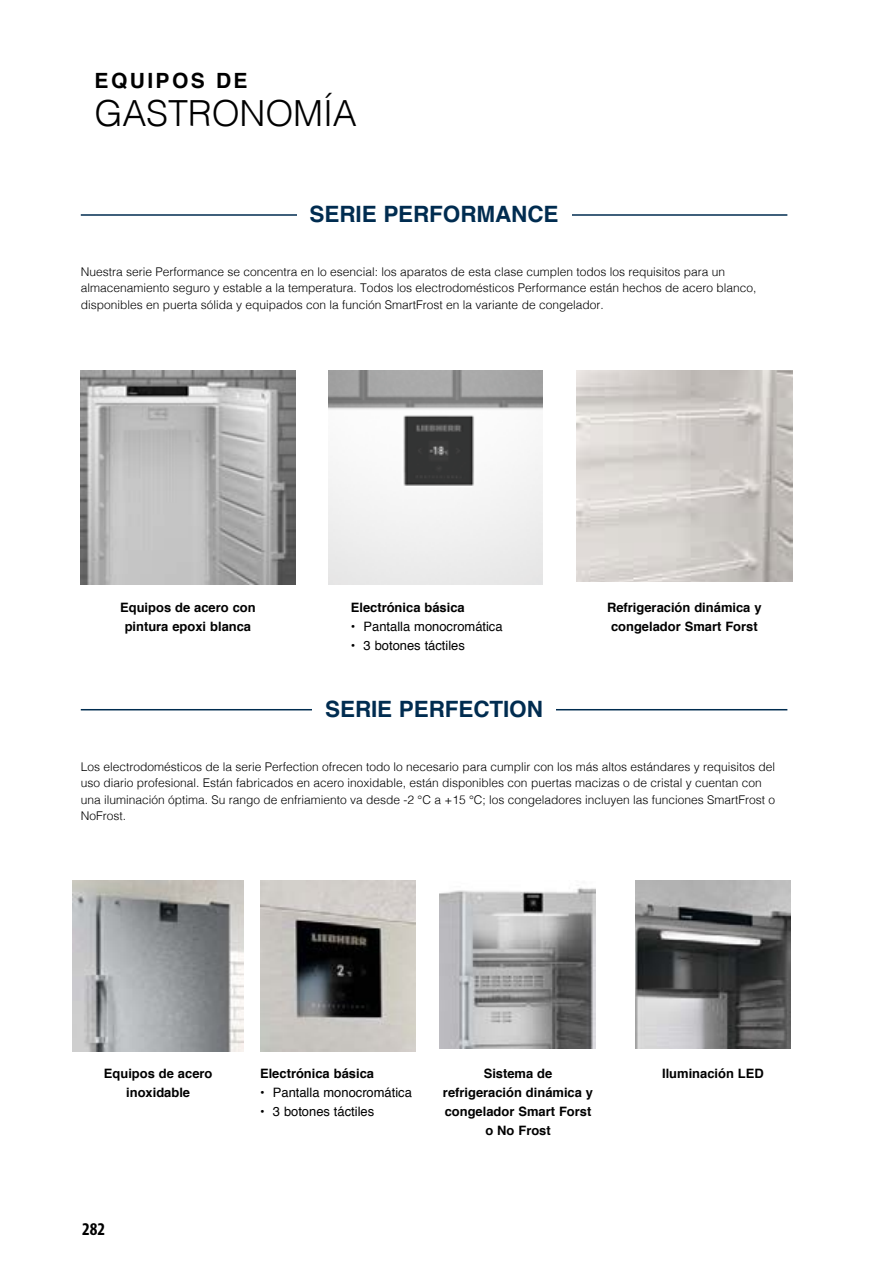
<style>
.page{position:relative;width:893px;height:1263px;background:#fff}
.page>*{position:absolute;margin:0;border:0;box-sizing:border-box;transform-origin:0 0}
.t1{font:300 36px "Helvetica";letter-spacing:-.005em;color:#000}
.t2{font:700 22.5px "Helvetica";letter-spacing:-.005em;color:#002c50}
.t3{font:700 21px "Helvetica";letter-spacing:.115em;color:#000}
.t4{font:700 condensed 18px "Myriad Pro";color:#000}
.t5{font:700 12.9px/18.9px "Helvetica";color:#000;text-align:center}
.t6{font:12.9px "Helvetica";color:#000}
.t7{font:300 12px/16.5px "Helvetica";color:#000}
</style>
<div class="page">
<img style="left:81px;top:370px;width:214px;height:215px">
<img style="left:329px;top:370px;width:214px;height:214px">
<img style="left:577px;top:370px;width:215px;height:212px">
<hr style="left:81px;top:214px;width:706px;height:2px;background:#002c50">
<hr style="left:81px;top:709px;width:706px;height:1px;background:#002c50">
<div style="left:297px;top:192px;width:274px;height:43px;background:#fff"></div>
<div style="left:312px;top:687px;width:244px;height:42px;background:#fff"></div>
<img style="left:73px;top:881px;width:171px;height:170px">
<img style="left:260px;top:881px;width:155px;height:170px">
<img style="left:439px;top:887px;width:156px;height:162px">
<img style="left:635px;top:881px;width:156px;height:168px">
<h3 class="t3" style="left:95px;top:64px;width:155px">EQUIPOS DE</h3>
<h1 class="t1" style="left:95px;top:83px;width:264px">GASTRONOMÍA</h1>
<h2 class="t2" style="left:310px;top:196px;width:250px">SERIE PERFORMANCE</h2>
<p class="t7" style="left:81px;top:263px;width:677px">Nuestra serie Performance se concentra en lo esencial: los aparatos de esta clase cumplen todos los requisitos para un almacenamiento seguro y estable a la temperatura. Todos los electrodomésticos Performance están hechos de acero blanco, disponibles en puerta sólida y equipados con la función SmartFrost en la variante de congelador.</p>
<p class="t5" style="left:120px;top:598px;width:137px">Equipos de acero con pintura epoxi blanca</p>
<p class="t5" style="left:351px;top:598px;width:115px">Electrónica básica</p>
<p class="t6" style="left:351px;top:616px;width:153px">• Pantalla monocromática</p>
<p class="t6" style="left:351px;top:635px;width:116px">• 3 botones táctiles</p>
<h2 class="t2" style="left:325px;top:690px;width:219px">SERIE PERFECTION</h2>
<p class="t5" style="left:607px;top:598px;width:156px">Refrigeración dinámica y congelador Smart Forst</p>
<p class="t7" style="left:81px;top:757px;width:696px">Los electrodomésticos de la serie Perfection ofrecen todo lo necesario para cumplir con los más altos estándares y requisitos del uso diario profesional. Están fabricados en acero inoxidable, están disponibles con puertas macizas o de cristal y cuentan con una iluminación óptima. Su rango de enfriamiento va desde -2 °C a +15 °C; los congeladores incluyen las funciones SmartFrost o NoFrost.</p>
<p class="t5" style="left:104px;top:1064px;width:110px">Equipos de acero inoxidable</p>
<p class="t5" style="left:260px;top:1064px;width:115px">Electrónica básica</p>
<p class="t6" style="left:260px;top:1083px;width:153px">• Pantalla monocromática</p>
<p class="t6" style="left:260px;top:1102px;width:116px">• 3 botones táctiles</p>
<p class="t5" style="left:443px;top:1064px;width:152px">Sistema de refrigeración dinámica y congelador Smart Forst o No Frost</p>
<p class="t5" style="left:662px;top:1064px;width:103px">Iluminación LED</p>
<h3 class="t4" style="left:82px;top:1218px;width:25px">282</h3>
</div>
